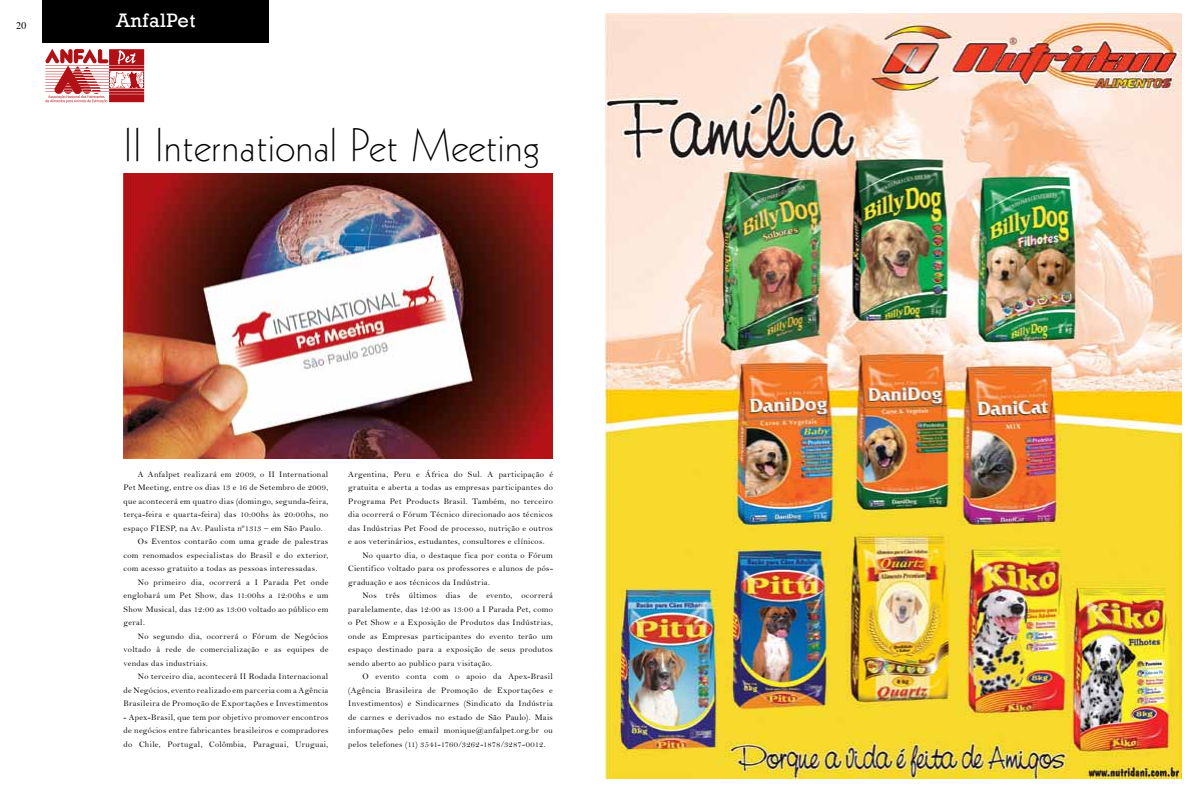
<style>
.page{position:relative;width:1191px;height:794px;background:#fff}
.page>*{position:absolute;margin:0;border:0;box-sizing:border-box;transform-origin:0 0}
.t1{font:46px "Geometric 231 BT Light C";color:#000}
.t2{font:20px "Rockwell";letter-spacing:.02em;color:#fff}
.t3{font:10px "Times";color:#000}
.t4{font:8.5px/13.5px "Bell";letter-spacing:.035em;color:#000;text-align:justify}
</style>
<div class="page">
<div style="left:43px;top:0;width:226px;height:43px;background:#000"></div>
<svg style="left:45px;top:49px;width:99px;height:54px"></svg>
<img style="left:124px;top:173px;width:429px;height:285px">
<img style="left:605px;top:13px;width:576px;height:766px">
<p class="t3" style="left:16px;top:16px;width:12px">20</p>
<h2 class="t2" style="left:116px;top:9px;width:81px">AnfalPet</h2>
<h1 class="t1" style="left:124px;top:115px;width:418px">II International Pet Meeting</h1>
<p class="t4" style="left:138px;top:467px;width:192px">A Anfalpet realizará em 2009, o II International</p>
<p class="t4" style="left:124px;top:480px;width:206px">Pet Meeting, entre os dias 13 e 16 de Setembro de 2009,</p>
<p class="t4" style="left:124px;top:494px;width:206px">que acontecerá em quatro dias (domingo, segunda-feira,</p>
<p class="t4" style="left:124px;top:507px;width:206px">terça-feira e quarta-feira) das 10:00hs às 20:00hs, no</p>
<p class="t4" style="left:124px;top:521px;width:200px">espaço FIESP, na Av. Paulista nº1313 – em São Paulo.</p>
<p class="t4" style="left:138px;top:534px;width:192px">Os Eventos contarão com uma grade de palestras</p>
<p class="t4" style="left:124px;top:548px;width:206px">com renomados especialistas do Brasil e do exterior,</p>
<p class="t4" style="left:124px;top:561px;width:195px">com acesso gratuito a todas as pessoas interessadas.</p>
<p class="t4" style="left:138px;top:575px;width:192px">No primeiro dia, ocorrerá a I Parada Pet onde</p>
<p class="t4" style="left:124px;top:588px;width:206px">englobará um Pet Show, das 11:00hs a 12:00hs e um</p>
<p class="t4" style="left:124px;top:602px;width:206px">Show Musical, das 12:00 as 13:00 voltado ao público em</p>
<p class="t4" style="left:124px;top:615px;width:23px">geral.</p>
<p class="t4" style="left:138px;top:629px;width:192px">No segundo dia, ocorrerá o Fórum de Negócios</p>
<p class="t4" style="left:124px;top:642px;width:206px">voltado à rede de comercialização e as equipes de</p>
<p class="t4" style="left:124px;top:656px;width:86px">vendas das industriais.</p>
<p class="t4" style="left:138px;top:669px;width:192px">No terceiro dia, acontecerá II Rodada Internacional</p>
<p class="t4" style="left:124px;top:683px;width:206px">de Negócios, evento realizado em parceria com a Agência</p>
<p class="t4" style="left:124px;top:696px;width:206px">Brasileira de Promoção de Exportações e Investimentos</p>
<p class="t4" style="left:124px;top:710px;width:206px">- Apex-Brasil, que tem por objetivo promover encontros de negócios entre fabricantes brasileiros e compradores do Chile, Portugal, Colômbia, Paraguai, Uruguai,</p>
<p class="t4" style="left:348px;top:467px;width:206px">Argentina, Peru e África do Sul. A participação é</p>
<p class="t4" style="left:348px;top:480px;width:206px">gratuita e aberta a todas as empresas participantes do</p>
<p class="t4" style="left:348px;top:494px;width:206px">Programa Pet Products Brasil. Também, no terceiro</p>
<p class="t4" style="left:348px;top:507px;width:206px">dia ocorrerá o Fórum Técnico direcionado aos técnicos</p>
<p class="t4" style="left:348px;top:521px;width:206px">das Indústrias Pet Food de processo, nutrição e outros</p>
<p class="t4" style="left:348px;top:534px;width:198px">e aos veterinários, estudantes, consultores e clínicos.</p>
<p class="t4" style="left:362px;top:548px;width:192px">No quarto dia, o destaque fica por conta o Fórum</p>
<p class="t4" style="left:348px;top:561px;width:206px">Cientifico voltado para os professores e alunos de pós-</p>
<p class="t4" style="left:348px;top:575px;width:143px">graduação e aos técnicos da Indústria.</p>
<p class="t4" style="left:362px;top:588px;width:192px">Nos três últimos dias de evento, ocorrerá</p>
<p class="t4" style="left:348px;top:602px;width:206px">paralelamente, das 12:00 as 13:00 a I Parada Pet, como</p>
<p class="t4" style="left:348px;top:615px;width:206px">o Pet Show e a Exposição de Produtos das Indústrias,</p>
<p class="t4" style="left:348px;top:629px;width:206px">onde as Empresas participantes do evento terão um</p>
<p class="t4" style="left:348px;top:642px;width:206px">espaço destinado para a exposição de seus produtos</p>
<p class="t4" style="left:348px;top:656px;width:145px">sendo aberto ao publico para visitação.</p>
<p class="t4" style="left:362px;top:669px;width:192px">O evento conta com o apoio da Apex-Brasil</p>
<p class="t4" style="left:348px;top:683px;width:206px">(Agência Brasileira de Promoção de Exportações e</p>
<p class="t4" style="left:348px;top:696px;width:206px">Investimentos) e Sindicarnes (Sindicato da Indústria</p>
<p class="t4" style="left:348px;top:710px;width:206px">de carnes e derivados no estado de São Paulo). Mais</p>
<p class="t4" style="left:348px;top:723px;width:206px">informações pelo email monique@anfalpet.org.br ou</p>
<p class="t4" style="left:348px;top:737px;width:199px">pelos telefones (11) 3541-1760/3262-1878/3287-0012.</p>
</div>
